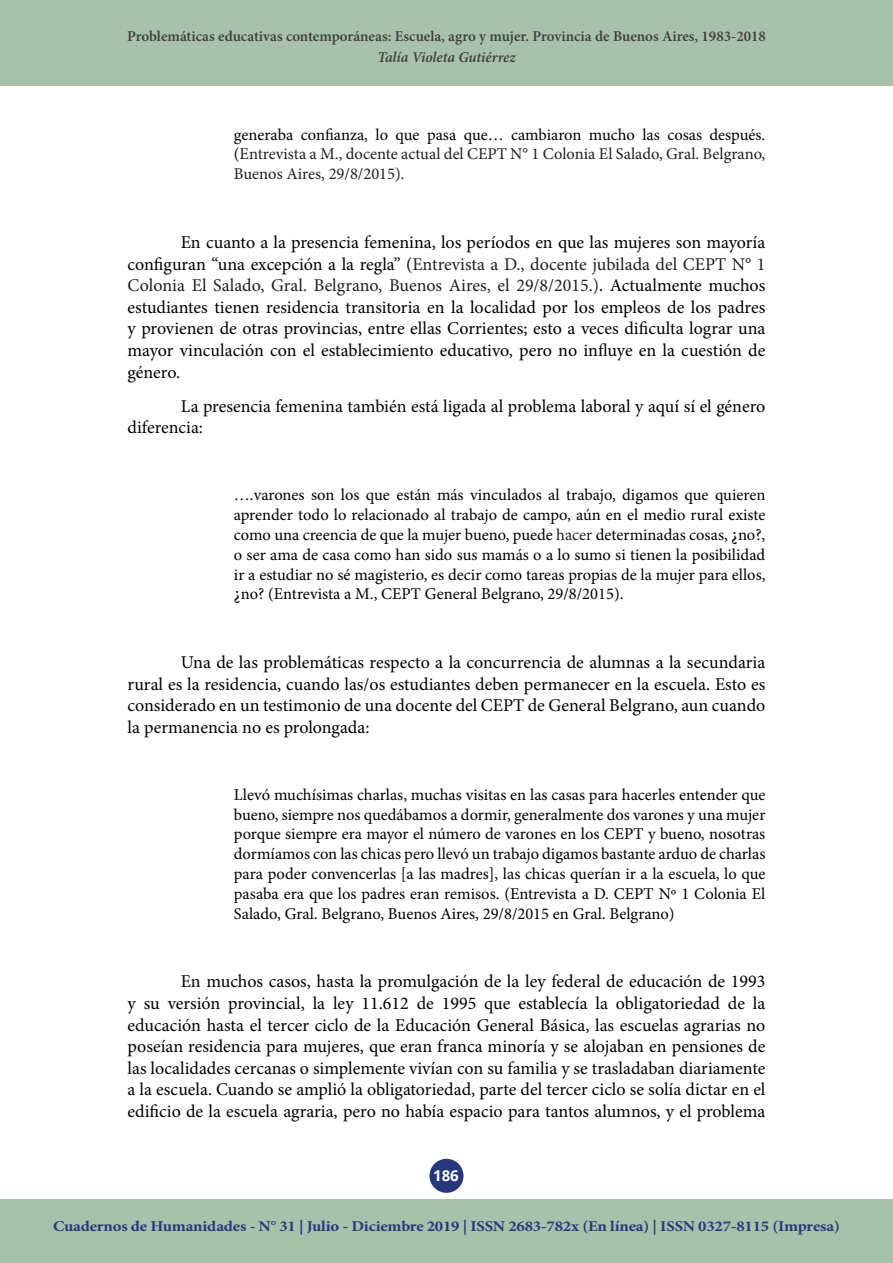
<style>
.page{position:relative;width:893px;height:1263px;background:#fff}
.page>*{position:absolute;margin:0;border:0;box-sizing:border-box;transform-origin:0 0}
.t1{font:18px/21.6px "Minion Pro";color:#000;text-align:justify}
.t2{font:16.5px/19.8px "Minion Pro";color:#000;text-align:justify}
.t3{font:16.5px/19.8px "Minion Pro";color:#231f20;text-align:justify}
.t4{font:700 15px "Minion Pro";letter-spacing:-.01em;color:#27377e;scale:1.11 1}
.t5{font:600 15px "Minion Pro";color:#3e3e3f}
.t6{font:italic 600 15px "Minion Pro";letter-spacing:-.005em;color:#3e3e3f}
.t7{font:700 15px "Open Sans";color:#fff}
.s1{color:#000}
.s2{color:#231f20}
.s3{font-size:18px}
</style>
<div class="page">
<div style="left:429px;top:1159px;width:34px;height:34px;background:#27377e;border-radius:50%"></div>
<div style="left:0;top:0;width:893px;height:85px;background:#a7c1ab"></div>
<div style="left:0;top:1199px;width:893px;height:64px;background:#a7c1ab"></div>
<p class="t5" style="left:127px;top:26px;width:640px">Problemáticas educativas contemporáneas: Escuela, agro y mujer. Provincia de Buenos Aires, 1983-2018</p>
<p class="t6" style="left:377px;top:46px;width:140px">Talía Violeta Gutiérrez</p>
<p class="t3" style="left:234px;top:124px;width:533px"><span class="s1">generaba confianza, lo que pasa que… cambiaron mucho las cosas después. (</span>Entrevista a M., docente actual del CEPT N° 1 Colonia El Salado, Gral. Belgrano, Buenos Aires, 29/8/2015).</p>
<p class="t1" style="left:128px;top:231px;width:639px;text-indent:53px">En cuanto a la presencia femenina, los períodos en que las mujeres son mayoría configuran “una excepción a la regla” (<span class="s2">Entrevista a D., docente jubilada del CEPT N° 1<br>Colonia El Salado, Gral. Belgrano, Buenos Aires, el 29/8/2015.)</span>. Actualmente muchos estudiantes tienen residencia transitoria en la localidad por los empleos de los padres y provienen de otras provincias, entre ellas Corrientes; esto a veces dificulta lograr una mayor vinculación con el establecimiento educativo, pero no influye en la cuestión de género.</p>
<p class="t1" style="left:128px;top:395px;width:639px;text-indent:53px">La presencia femenina también está ligada al problema laboral y aquí sí el género diferencia:</p>
<p class="t2" style="left:234px;top:485px;width:533px">….varones son los que están más vinculados al trabajo, digamos que quieren aprender todo lo relacionado al trabajo de campo, aún en el medio rural existe como una creencia de que la mujer bueno, puede <span class="s2">hacer</span> determinadas cosas, <span class="s3">¿</span>no?, o ser ama de casa como han sido sus mamás o a lo sumo si tienen la posibilidad ir a estudiar no sé magisterio, es decir como tareas propias de la mujer para ellos, <span class="s3">¿</span>no? (Entrevista a M., CEPT General Belgrano, 29/8/2015).</p>
<p class="t1" style="left:128px;top:652px;width:639px;text-indent:53px">Una de las problemáticas respecto a la concurrencia de alumnas a la secundaria rural es la residencia, cuando las/os estudiantes deben permanecer en la escuela. Esto es considerado en un testimonio de una docente del CEPT de General Belgrano, aun cuando la permanencia no es prolongada:</p>
<p class="t2" style="left:234px;top:785px;width:533px">Llevó muchísimas charlas, muchas visitas en las casas para hacerles entender que bueno, siempre nos quedábamos a dormir, generalmente dos varones y una mujer porque siempre era mayor el número de varones en los CEPT y bueno, nosotras dormíamos con las chicas pero llevó un trabajo digamos bastante arduo de charlas para poder convencerlas [a las madres], las chicas querían ir a la escuela, lo que pasaba era que los padres eran remisos. (Entrevista a D. CEPT Nº 1 Colonia El Salado, Gral. Belgrano, Buenos Aires, 29/8/2015 en Gral. Belgrano)</p>
<p class="t1" style="left:128px;top:971px;width:639px;text-indent:53px">En muchos casos, hasta la promulgación de la ley federal de educación de 1993 y su versión provincial, la ley 11.612 de 1995 que establecía la obligatoriedad de la educación hasta el tercer ciclo de la Educación General Básica, las escuelas agrarias no poseían residencia para mujeres, que eran franca minoría y se alojaban en pensiones de las localidades cercanas o simplemente vivían con su familia y se trasladaban diariamente a la escuela. Cuando se amplió la obligatoriedad, parte del tercer ciclo se solía dictar en el edificio de la escuela agraria, pero no había espacio para tantos alumnos, y el problema</p>
<p class="t7" style="left:433px;top:1165px;width:27px">186</p>
<p class="t4" style="left:53px;top:1216px;width:710px">Cuadernos de Humanidades - N° 31 | Julio - Diciembre 2019 | ISSN 2683-782x (En línea) | ISSN 0327-8115 (Impresa)</p>
</div>
